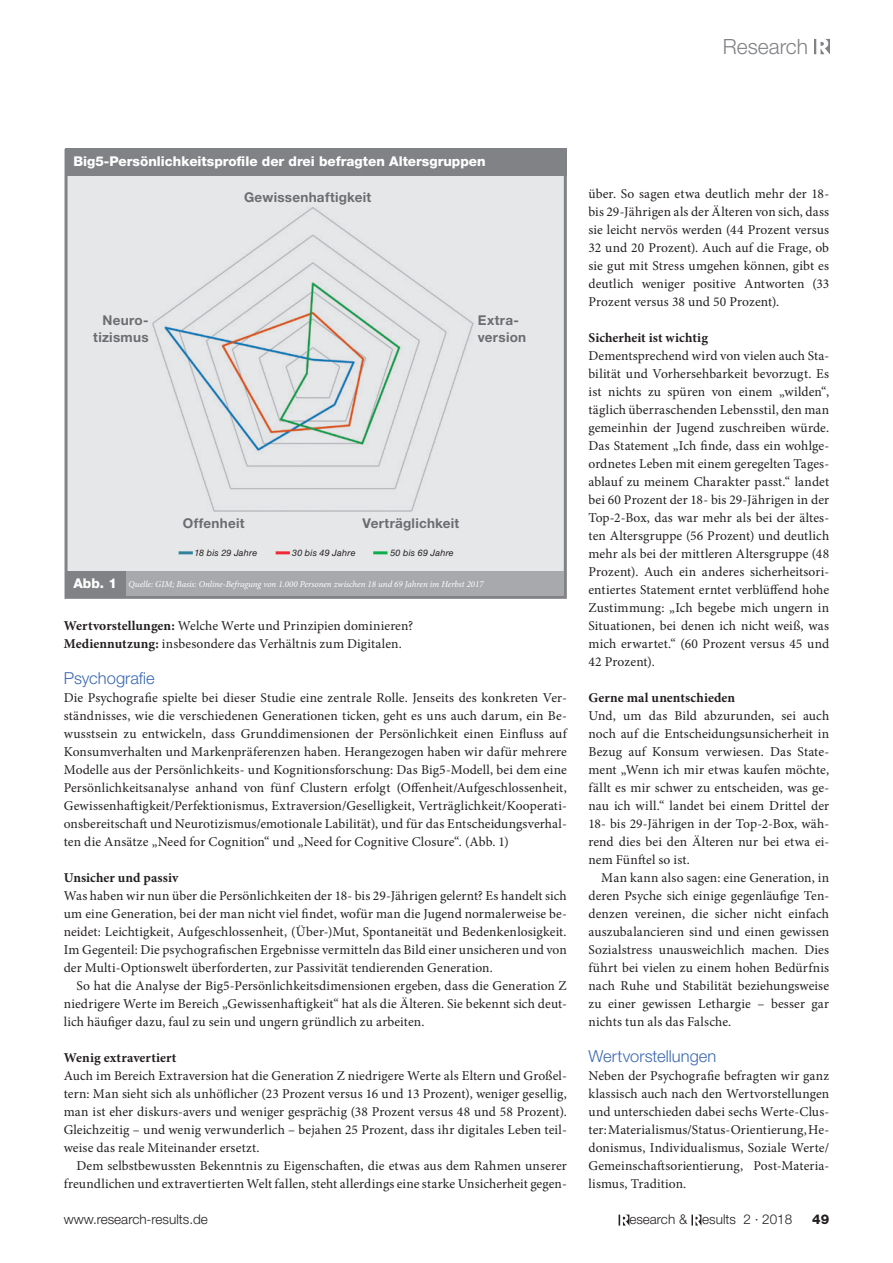
<style>
.page{position:relative;width:893px;height:1263px;background:#fff}
.page>*{position:absolute;margin:0;border:0;box-sizing:border-box;transform-origin:0 0}
.t1{font:300 21px "Helvetica Neue LT Pro";color:#808285}
.t2{font:300 16.5px "Helvetica Neue LT Pro";color:#3d69b2}
.t3{font:13.5px/18px "Minion Pro";letter-spacing:.005em;color:#231f20;text-align:justify}
.t4{font:700 13.5px "Minion Pro";letter-spacing:.005em;color:#231f20}
.t5{font:700 13.5px/16.2px "Helvetica Neue LT Pro";letter-spacing:.02em;color:#6c6d70}
.t6{font:800 13.5px "Helvetica Neue LT Pro";color:#fff}
.t7{font:300 13.5px "Helvetica Neue LT Pro";color:#231f20}
.t8{font:800 13.5px "Helvetica Neue LT Pro";color:#231f20}
.t9{font:italic 9px "Minion Pro";letter-spacing:-.005em;color:#fff}
.t10{font:italic 9px "Helvetica Neue LT Pro";letter-spacing:.025em;color:#231f20}
.s1{font-family:"Helvetica Neue LT Pro";font-weight:800;font-style:normal;font-size:13.5px}
.s2{font-weight:700}
</style>
<div class="page">
<svg style="left:618px;top:1214px;width:11px;height:11px"></svg>
<svg style="left:691px;top:1214px;width:11px;height:11px"></svg>
<img style="left:814px;top:39px;width:15px;height:15px">
<div style="left:65px;top:149px;width:502px;height:450px;background:#e6e7e9;border:3px solid #808285"></div>
<div style="left:65px;top:148px;width:502px;height:28px;background:#808285"></div>
<div style="left:67px;top:572px;width:497px;height:24px;background:#a8a9ad"></div>
<div style="left:67px;top:572px;width:59px;height:24px;background:#808285"></div>
<img style="left:152px;top:207px;width:322px;height:305px">
<hr style="left:179px;top:551px;width:14px;height:3px;background:#30829c">
<hr style="left:276px;top:551px;width:14px;height:3px;background:#ee2835">
<hr style="left:373px;top:551px;width:14px;height:3px;background:#0cae4c">
<h1 class="t1" style="left:723px;top:34px;width:87px">Research</h1>
<p class="t6" style="left:73px;top:153px;width:414px">Big5-Persönlichkeitsprofile der drei befragten Altersgruppen</p>
<p class="t5" style="left:93px;top:312px;width:57px;text-align:right">Neuro&shy;tizismus</p>
<p class="t5" style="left:244px;top:189px;width:129px">Gewissenhaftigkeit</p>
<p class="t5" style="left:478px;top:312px;width:50px">Extra&shy;version</p>
<p class="t5" style="left:183px;top:515px;width:63px">Offenheit</p>
<p class="t5" style="left:362px;top:515px;width:98px">Verträglichkeit</p>
<p class="t10" style="left:195px;top:547px;width:64px">18 bis 29 Jahre</p>
<p class="t10" style="left:292px;top:547px;width:65px">30 bis 49 Jahre</p>
<p class="t10" style="left:391px;top:547px;width:65px">50 bis 69 Jahre</p>
<p class="t9" style="left:73px;top:578px;width:412px"><span class="s1">Abb. 1</span> Quelle: GIM; Basis: Online-Befragung von 1.000 Personen zwischen 18 und 69 Jahren im Herbst 2017</p>
<p class="t3" style="left:64px;top:617px;width:351px"><span class="s2">Wertvorstellungen:</span> Welche Werte und Prinzipien dominieren?<br><span class="s2">Mediennutzung:</span> insbesondere das Verhältnis zum Digitalen.</p>
<p class="t2" style="left:64px;top:668px;width:92px">Psychografie</p>
<p class="t3" style="left:64px;top:689px;width:505px">Die Psychografie spielte bei dieser Studie eine zentrale Rolle. Jenseits des konkreten Ver&shy;ständnisses, wie die verschiedenen Generationen ticken, geht es uns auch darum, ein Be&shy;wusstsein zu entwickeln, dass Grunddimensionen der Persönlichkeit einen Einfluss auf Konsumverhalten und Markenpräferenzen haben. Herangezogen haben wir dafür mehrere Modelle aus der Persönlichkeits- und Kognitionsforschung: Das Big5-Modell, bei dem eine Persönlichkeitsanalyse anhand von fünf Clustern erfolgt (Offenheit/Aufgeschlossenheit, Gewissenhaftigkeit/Perfektionismus, Extraversion/Geselligkeit, Verträglichkeit/Kooperati&shy;onsbereitschaft und Neurotizismus/emotionale Labilität), und für das Entscheidungsverhal&shy;ten die Ansätze „Need for Cognition“ und „Need for Cognitive Closure“. (Abb. 1)</p>
<p class="t4" style="left:64px;top:868px;width:116px">Unsicher und passiv</p>
<p class="t3" style="left:64px;top:887px;width:505px">Was haben wir nun über die Persönlichkeiten der 18- bis 29-Jährigen gelernt? Es handelt sich um eine Generation, bei der man nicht viel findet, wofür man die Jugend normalerweise be&shy;neidet: Leichtigkeit, Aufgeschlossenheit, (Über-)Mut, Spontaneität und Bedenkenlosigkeit.<br>Im Gegenteil: Die psychografischen Ergebnisse vermitteln das Bild einer unsicheren und von der Multi-Optionswelt überforderten, zur Passivität tendierenden Generation.</p>
<p class="t3" style="left:64px;top:977px;width:505px;text-indent:13px">So hat die Analyse der Big5-Persönlichkeitsdimensionen ergeben, dass die Generation Z niedrigere Werte im Bereich „Gewissenhaftigkeit“ hat als die Älteren. Sie bekennt sich deut&shy;lich häufiger dazu, faul zu sein und ungern gründlich zu arbeiten.</p>
<p class="t4" style="left:64px;top:1048px;width:114px">Wenig extravertiert</p>
<p class="t3" style="left:64px;top:1067px;width:505px">Auch im Bereich Extraversion hat die Generation Z niedrigere Werte als Eltern und Großel&shy;tern: Man sieht sich als unhöflicher (23 Prozent versus 16 und 13 Prozent), weniger gesellig, man ist eher diskurs-avers und weniger gesprächig (38 Prozent versus 48 und 58 Prozent).<br>Gleichzeitig – und wenig verwunderlich – bejahen 25 Prozent, dass ihr digitales Leben teil&shy;weise das reale Miteinander ersetzt.</p>
<p class="t3" style="left:64px;top:1157px;width:505px;text-align:right">Dem selbstbewussten Bekenntnis zu Eigenschaften, die etwas aus dem Rahmen unserer freundlichen und extravertierten Welt fallen, steht allerdings eine starke Unsicherheit gegen-</p>
<p class="t7" style="left:64px;top:1211px;width:146px">www.research-results.de</p>
<p class="t3" style="left:588px;top:185px;width:242px">über. So sagen etwa deutlich mehr der 18- bis 29-Jährigen als der Älteren von sich, dass sie leicht nervös werden (44 Prozent versus 32 und 20 Prozent). Auch auf die Frage, ob sie gut mit Stress umgehen können, gibt es deutlich weniger positive Antworten (33<br>Prozent versus 38 und 50 Prozent).</p>
<p class="t4" style="left:588px;top:328px;width:121px">Sicherheit ist wichtig</p>
<p class="t3" style="left:588px;top:347px;width:242px">Dementsprechend wird von vielen auch Sta&shy;bilität und Vorhersehbarkeit bevorzugt. Es ist nichts zu spüren von einem „wilden“, täglich überraschenden Lebensstil, den man gemeinhin der Jugend zuschreiben würde.<br>Das Statement „Ich finde, dass ein wohlge&shy;ordnetes Leben mit einem geregelten Tages&shy;ablauf zu meinem Charakter passt.“ landet bei 60 Prozent der 18- bis 29-Jährigen in der Top-2-Box, das war mehr als bei der ältes&shy;ten Altersgruppe (56 Prozent) und deutlich mehr als bei der mittleren Altersgruppe (48<br>Prozent). Auch ein anderes sicherheitsori&shy;entiertes Statement erntet verblüffend hohe Zustimmung: „Ich begebe mich ungern in Situationen, bei denen ich nicht weiß, was mich erwartet.“ (60 Prozent versus 45 und 42 Prozent).</p>
<p class="t4" style="left:588px;top:688px;width:148px">Gerne mal unentschieden</p>
<p class="t3" style="left:588px;top:707px;width:242px">Und, um das Bild abzurunden, sei auch noch auf die Entscheidungsunsicherheit in Bezug auf Konsum verwiesen. Das State&shy;ment „Wenn ich mir etwas kaufen möchte, fällt es mir schwer zu entscheiden, was ge&shy;nau ich will.“ landet bei einem Drittel der 18- bis 29-Jährigen in der Top-2-Box, wäh&shy;rend dies bei den Älteren nur bei etwa ei&shy;nem Fünftel so ist.</p>
<p class="t3" style="left:588px;top:869px;width:242px;text-indent:13px">Man kann also sagen: eine Generation, in deren Psyche sich einige gegenläufige Ten&shy;denzen vereinen, die sicher nicht einfach auszubalancieren sind und einen gewissen Sozialstress unausweichlich machen. Dies führt bei vielen zu einem hohen Bedürfnis nach Ruhe und Stabilität beziehungsweise zu einer gewissen Lethargie – besser gar nichts tun als das Falsche.</p>
<p class="t2" style="left:588px;top:1046px;width:129px">Wertvorstellungen</p>
<p class="t3" style="left:588px;top:1067px;width:242px">Neben der Psychografie befragten wir ganz klassisch auch nach den Wertvorstellungen und unterschieden dabei sechs Werte-Clus&shy;ter: Materialismus/Status-Orientierung, He&shy;donismus, Individualismus, Soziale Werte/ Gemeinschaftsorientierung, Post-Materia&shy;lismus, Tradition.</p>
<p class="t7" style="left:629px;top:1211px;width:164px">esearch &amp; esults 2 · 2018</p>
<p class="t8" style="left:812px;top:1211px;width:19px">49</p>
</div>
